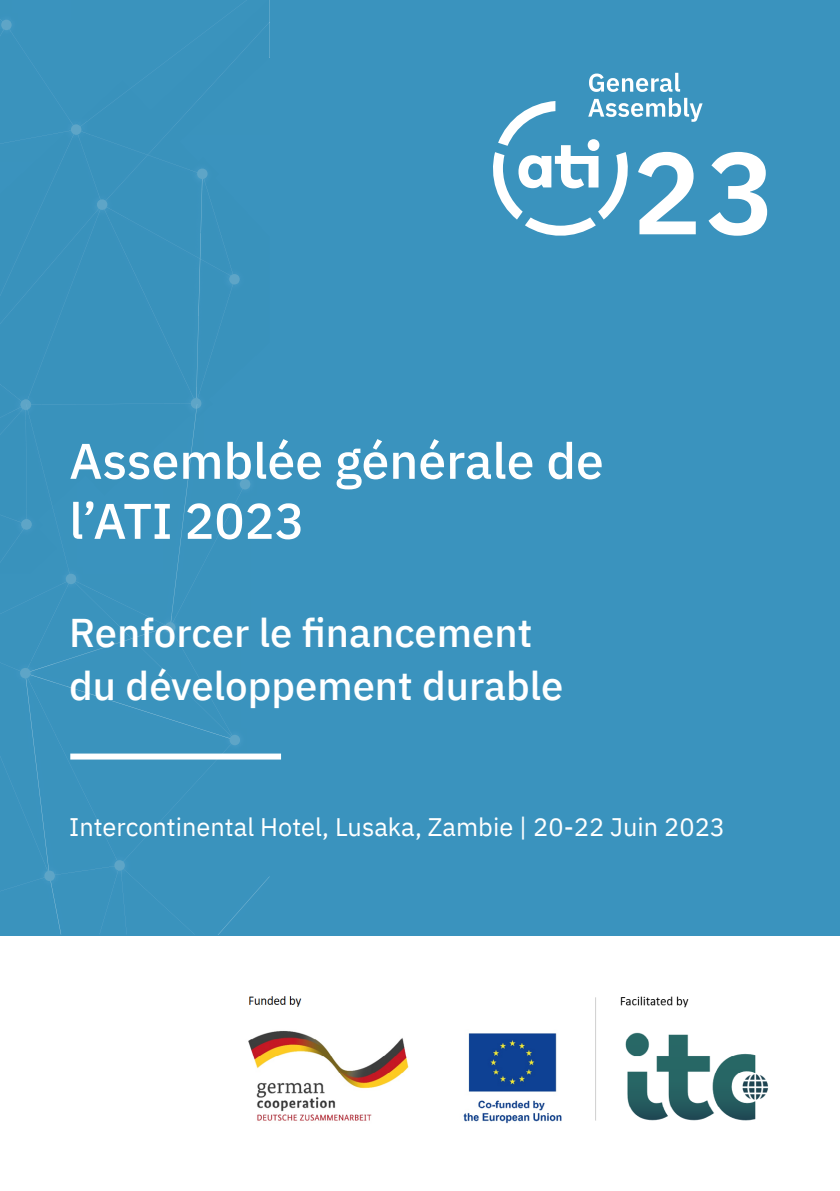
<style>
.page{position:relative;width:840px;height:1191px;background:#fff}
.page>*{position:absolute;margin:0;border:0;box-sizing:border-box;transform-origin:0 0}
.t1{font:500 50px/60px "IBM Plex Sans";color:#fff}
.t2{font:500 40px/52.8px "IBM Plex Sans";color:#fff}
.t3{font:25.4px "IBM Plex Sans";color:#fff}
</style>
<div class="page">
<div style="left:0;top:0;width:839px;height:935px;background:#3a93be"></div>
<img style="left:248px;top:996px;width:520px;height:128px">
<svg style="left:589px;top:73px;width:90px;height:19px"></svg>
<svg style="left:493px;top:98px;width:209px;height:138px"></svg>
<svg style="left:708px;top:152px;width:58px;height:84px"></svg>
<svg style="left:0;top:0;width:270px;height:934px"></svg>
<div style="left:1px;top:20px;width:11px;height:10px;background:#5ea5c7;border-radius:50%"></div>
<div style="left:70px;top:753px;width:211px;height:6px;background:#fff"></div>
<h1 class="t1" style="left:69px;top:427px;width:535px">Assemblée générale de l’ATI 2023</h1>
<h2 class="t2" style="left:69px;top:603px;width:495px">Renforcer le financement du développement durable</h2>
<p class="t3" style="left:69px;top:807px;width:657px">Intercontinental Hotel, Lusaka, Zambie | 20-22 Juin 2023</p>
</div>
